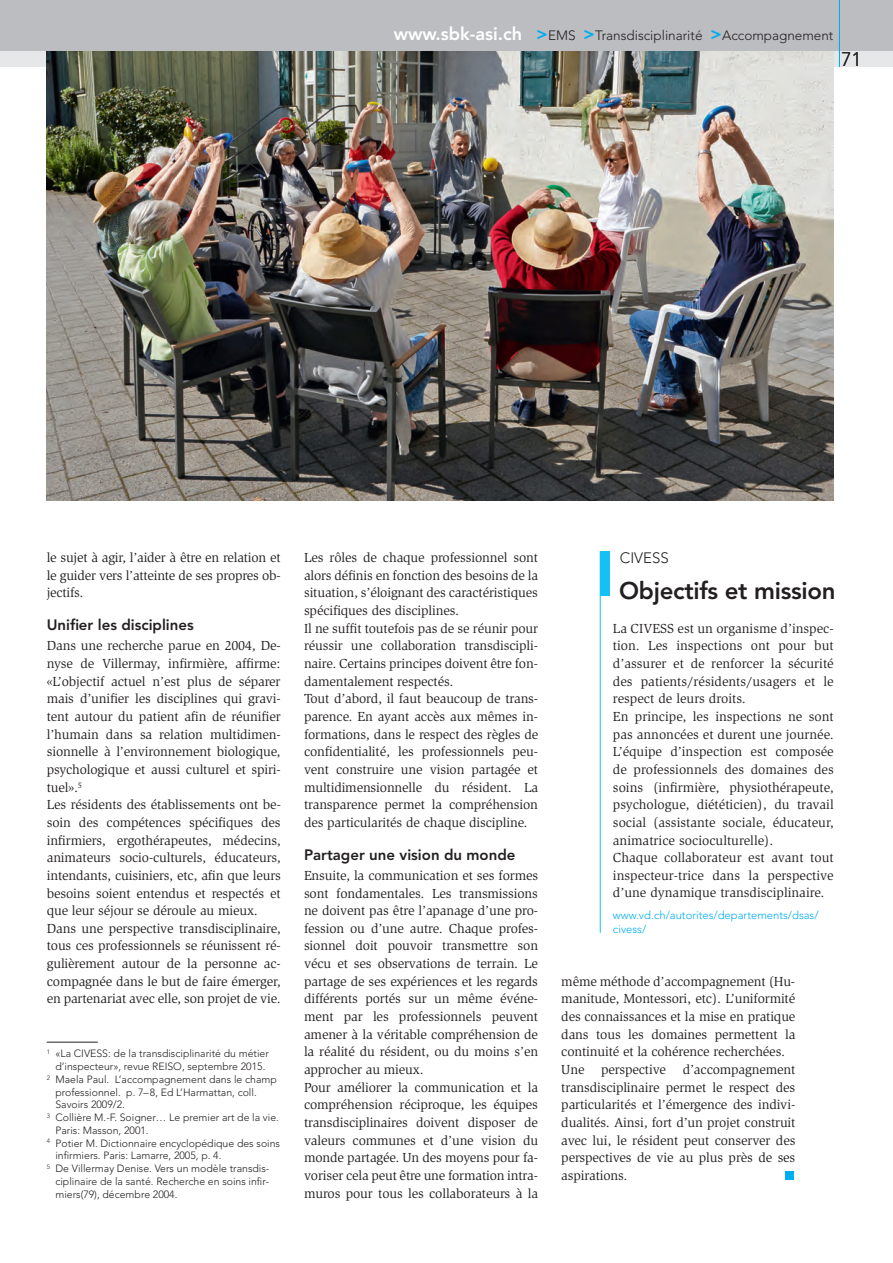
<style>
.page{position:relative;width:893px;height:1263px;background:#fff}
.page>*{position:absolute;margin:0;border:0;box-sizing:border-box;transform-origin:0 0}
.t1{font:800 24px "Avenir";letter-spacing:-.01em;color:#231f20}
.t2{font:300 19.5px "Avenir";color:#231f20}
.t3{font:800 15px "Avenir";color:#231f20}
.t4{font:300 15px "Avenir";color:#231f20}
.t5{font:13.5px/17.7px "Slimbach";letter-spacing:-.01em;color:#231f20}
.t6{font:300 13.5px "Avenir";color:#231f20}
.t7{font:300 11.25px/13.5px "Avenir";color:#00aeef}
.t8{font:300 10.5px "Avenir";color:#231f20}
.s1{font-weight:800;font-size:18px;color:#fff}
.s2{font-weight:800;font-size:18px;color:#00aeef}
</style>
<div class="page">
<div style="left:0;top:51px;width:893px;height:16px;background:#e6e7e9"></div>
<div style="left:0;top:0;width:893px;height:51px;background:#bcbdc0"></div>
<hr style="left:839px;top:0;width:1px;height:67px;background:#00aeef">
<div style="left:785px;top:1171px;width:9px;height:9px;background:#00aeef"></div>
<hr style="left:600px;top:551px;width:1px;height:382px;background:#15c0f2">
<div style="left:600px;top:551px;width:10px;height:45px;background:#15c0f2"></div>
<img style="left:47px;top:51px;width:786px;height:450px">
<hr style="left:47px;top:1042px;width:51px;height:1px;background:#231f20">
<p class="t6" style="left:394px;top:30px;width:441px"><span class="s1">www.sbk-asi.ch</span> <span class="s2">&gt;</span>EMS <span class="s2">&gt;</span>Transdisciplinarité <span class="s2">&gt;</span>Accompagnement</p>
<h2 class="t2" style="left:841px;top:51px;width:22px">71</h2>
<p class="t5" style="left:47px;top:550px;width:235px;text-align:justify">le sujet à agir, l’aider à être en relation et le guider vers l’atteinte de ses propres ob&shy;jectifs.</p>
<p class="t3" style="left:47px;top:619px;width:148px">Unifier les disciplines</p>
<p class="t5" style="left:47px;top:638px;width:236px">Dans une recherche parue en 2004, De&shy;nyse de Villermay, infirmière, affirme: «L’objectif actuel n’est plus de séparer mais d’unifier les disciplines qui gravi&shy;tent autour du patient afin de réunifier l’humain dans sa relation multidimen&shy;sionnelle à l’environnement biologique, psychologique et aussi culturel et spiri&shy;tuel».<sup>5<br></sup>Les résidents des établissements ont be&shy;soin des compétences spécifiques des infirmiers, ergothérapeutes, médecins, animateurs socio-culturels, éducateurs, intendants, cuisiniers, etc, afin que leurs besoins soient entendus et respectés et que leur séjour se déroule au mieux.<br>Dans une perspective transdisciplinaire, tous ces professionnels se réunissent ré&shy;gulièrement autour de la personne ac&shy;compagnée dans le but de faire émerger, en partenariat avec elle, son projet de vie.</p>
<p class="t8" style="left:47px;top:1049px;width:224px"><sup>1</sup> «La CIVESS: de la transdisciplinarité du métier</p>
<p class="t8" style="left:55px;top:1062px;width:211px">d’inspecteur», revue REISO, septembre 2015.</p>
<p class="t8" style="left:47px;top:1075px;width:232px"><sup>2</sup> Maela Paul. L’accompagnement dans le champ</p>
<p class="t8" style="left:55px;top:1088px;width:203px">professionnel. p. 7–8, Ed L’Harmattan, coll.</p>
<p class="t8" style="left:55px;top:1100px;width:71px">Savoirs 2009/2.</p>
<p class="t8" style="left:47px;top:1113px;width:234px"><sup>3</sup> Collière M.-F. Soigner… Le premier art de la vie.</p>
<p class="t8" style="left:55px;top:1126px;width:95px">Paris: Masson, 2001.</p>
<p class="t8" style="left:47px;top:1139px;width:235px"><sup>4</sup> Potier M. Dictionnaire encyclopédique des soins</p>
<p class="t8" style="left:55px;top:1151px;width:168px">infirmiers. Paris: Lamarre, 2005, p. 4.</p>
<p class="t8" style="left:47px;top:1164px;width:224px"><sup>5</sup> De Villermay Denise. Vers un modèle transdis-</p>
<p class="t8" style="left:55px;top:1177px;width:215px">ciplinaire de la santé. Recherche en soins infir-</p>
<p class="t8" style="left:55px;top:1190px;width:124px">miers(79), décembre 2004.</p>
<p class="t5" style="left:304px;top:550px;width:236px">Les rôles de chaque professionnel sont alors définis en fonction des besoins de la situation, s’éloignant des caractéristiques spécifiques des disciplines.<br>Il ne suffit toutefois pas de se réunir pour réussir une collaboration transdiscipli&shy;naire. Certains principes doivent être fon&shy;damentalement respectés.<br>Tout d’abord, il faut beaucoup de trans&shy;parence. En ayant accès aux mêmes in&shy;formations, dans le respect des règles de confidentialité, les professionnels peu&shy;vent construire une vision partagée et multidimensionnelle du résident. La transparence permet la compréhension des particularités de chaque discipline.</p>
<p class="t3" style="left:304px;top:848px;width:213px">Partager une vision du monde</p>
<p class="t5" style="left:304px;top:867px;width:236px">Ensuite, la communication et ses formes sont fondamentales. Les transmissions ne doivent pas être l’apanage d’une pro&shy;fession ou d’une autre. Chaque profes&shy;sionnel doit pouvoir transmettre son vécu et ses observations de terrain. Le partage de ses expériences et les regards différents portés sur un même événe&shy;ment par les professionnels peuvent amener à la véritable compréhension de la réalité du résident, ou du moins s’en approcher au mieux.<br>Pour améliorer la communication et la compréhension réciproque, les équipes transdisciplinaires doivent disposer de valeurs communes et d’une vision du monde partagée. Un des moyens pour fa&shy;voriser cela peut être une formation intra&shy;muros pour tous les collaborateurs à la</p>
<p class="t4" style="left:620px;top:551px;width:50px">CIVESS</p>
<h1 class="t1" style="left:619px;top:580px;width:218px">Objectifs et mission</h1>
<p class="t5" style="left:613px;top:620px;width:222px">La CIVESS est un organisme d’inspec&shy;tion. Les inspections ont pour but d’assurer et de renforcer la sécurité des patients/résidents/usagers et le respect de leurs droits.<br>En principe, les inspections ne sont pas annoncées et durent une journée.<br>L’équipe d’inspection est composée de professionnels des domaines des soins (infirmière, physiothérapeute, psychologue, diététicien), du travail social (assistante sociale, éducateur, animatrice socioculturelle).<br>Chaque collaborateur est avant tout inspecteur-trice dans la perspective d’une dynamique transdisciplinaire.</p>
<p class="t7" style="left:613px;top:909px;width:207px">www.vd.ch/autorites/departements/dsas/ civess/</p>
<p class="t5" style="left:561px;top:973px;width:236px">même méthode d’accompagnement (Hu&shy;manitude, Montessori, etc). L’uniformité des connaissances et la mise en pratique dans tous les domaines permettent la continuité et la cohérence recherchées.<br>Une perspective d’accompagnement transdisciplinaire permet le respect des particularités et l’émergence des indivi&shy;dualités. Ainsi, fort d’un projet construit avec lui, le résident peut conserver des perspectives de vie au plus près de ses aspirations.</p>
</div>
